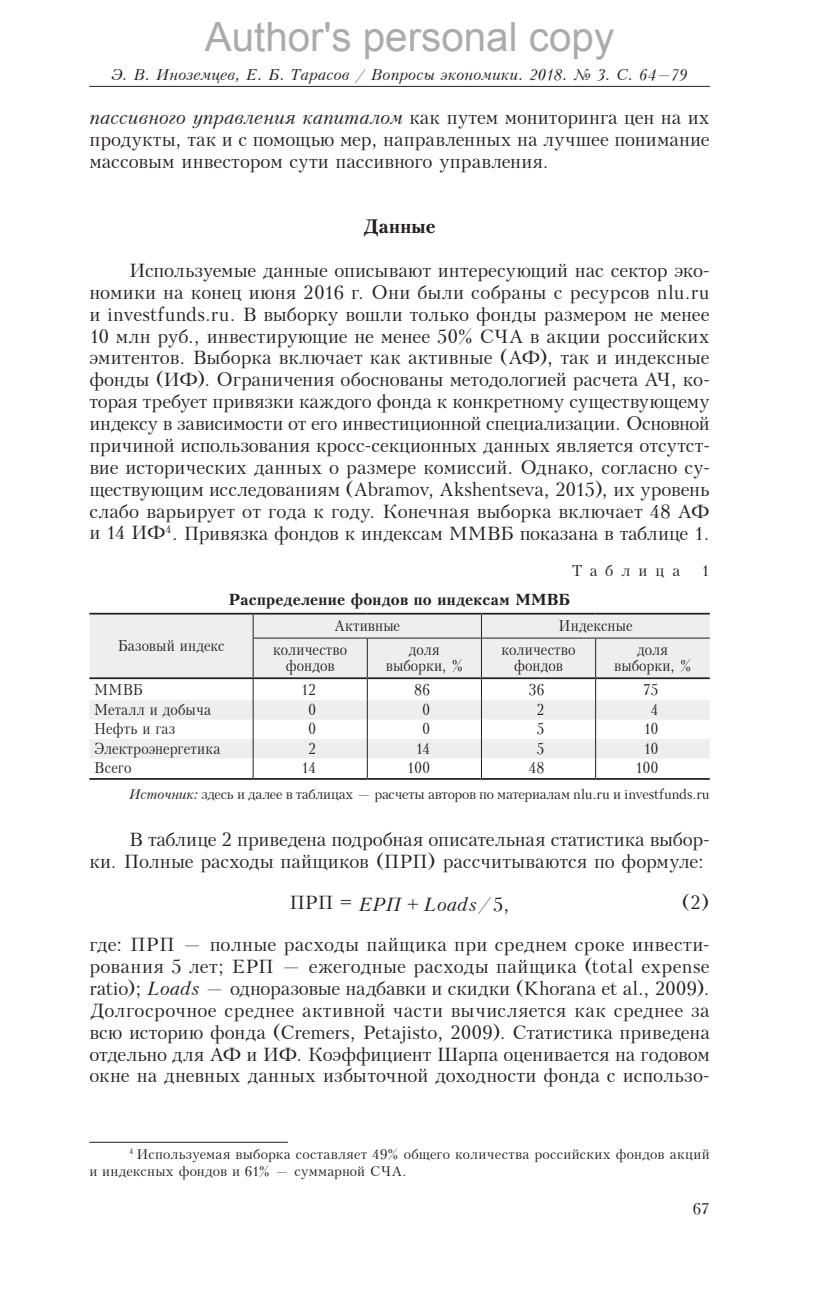
<style>
.page{position:relative;width:819px;height:1290px;background:#fff}
.page>*{position:absolute;margin:0;border:0;box-sizing:border-box;transform-origin:0 0}
.t1{font:40.43px "Arial";color:#ababab}
.t2{font:19.25px/21.9px "Kudriashov";color:#231f20;text-align:justify}
.t3{font:italic 19.25px "Kudriashov";color:#231f20}
.t4{font:700 19.25px "Kudriashov";letter-spacing:.015em;color:#231f20}
.t5{font:15.75px/15.8px "Kudriashov";letter-spacing:.01em;color:#231f20;text-align:center;scale:.9 1}
.t6{font:italic 15.75px "Kudriashov";letter-spacing:.005em;color:#231f20}
.t7{font:700 15.75px "Kudriashov";letter-spacing:.01em;color:#231f20}
.t8{font:15.75px "Kudriashov";letter-spacing:.505em;color:#231f20}
.t9{font:15.75px "Kudriashov";letter-spacing:.01em;color:#231f20}
.t10{font:14px/16.8px "Kudriashov";color:#231f20}
.t11{font:14px "Kudriashov";letter-spacing:-.02em;color:#231f20}
.s1{font-style:italic}
.s2{font-style:normal}
</style>
<div class="page">
<hr style="left:89px;top:86px;width:620px;height:1px;background:#231f20">
<hr style="left:89px;top:1142px;width:199px;height:1px;background:#231f20">
<hr style="left:253px;top:613px;width:114px;height:1px;background:#231f20">
<hr style="left:367px;top:613px;width:114px;height:1px;background:#231f20">
<hr style="left:481px;top:613px;width:114px;height:1px;background:#231f20">
<hr style="left:595px;top:613px;width:114px;height:1px;background:#231f20">
<hr style="left:89px;top:778px;width:164px;height:2px;background:#231f20">
<hr style="left:253px;top:778px;width:114px;height:2px;background:#231f20">
<hr style="left:367px;top:778px;width:114px;height:2px;background:#231f20">
<hr style="left:481px;top:778px;width:114px;height:2px;background:#231f20">
<hr style="left:595px;top:778px;width:114px;height:2px;background:#231f20">
<hr style="left:89px;top:613px;width:164px;height:1px;background:#231f20">
<svg style="left:89px;top:614px;width:620px;height:164px"></svg>
<hr style="left:253px;top:638px;width:1px;height:39px;background:#231f20">
<hr style="left:89px;top:677px;width:164px;height:2px;background:#231f20">
<hr style="left:253px;top:677px;width:114px;height:2px;background:#231f20">
<hr style="left:367px;top:677px;width:114px;height:2px;background:#231f20">
<hr style="left:481px;top:677px;width:114px;height:2px;background:#231f20">
<hr style="left:595px;top:677px;width:114px;height:2px;background:#231f20">
<hr style="left:253px;top:638px;width:114px;height:1px;background:#231f20">
<hr style="left:367px;top:638px;width:114px;height:1px;background:#231f20">
<hr style="left:481px;top:638px;width:114px;height:1px;background:#231f20">
<hr style="left:595px;top:638px;width:114px;height:1px;background:#231f20">
<h1 class="t1" style="left:205px;top:10px;width:411px">Author's personal copy</h1>
<p class="t6" style="left:111px;top:66px;width:577px">Э. В. Иноземцев, Е. Б. Тарасов / Вопросы экономики. 2018. № 3. С. 64—79</p>
<p class="t2" style="left:89px;top:106px;width:622px"><span class="s1">пассивного управления капиталом</span> как путем мониторинга цен на их продукты, так и с помощью мер, направленных на лучшее понимание массовым инвестором сути пассивного управления.</p>
<p class="t4" style="left:363px;top:215px;width:74px">Данные</p>
<p class="t2" style="left:89px;top:259px;width:622px;text-indent:40px">Используемые данные описывают интересующий нас сектор эко&shy;номики на конец июня 2016 г. Они были собраны с ресурсов nlu.ru и investfunds.ru. В выборку вошли только фонды размером не менее 10 млн руб., инвестирующие не менее 50% СЧА в акции российских эмитентов. Выборка включает как активные (АФ), так и индексные фонды (ИФ). Ограничения обоснованы методологией расчета АЧ, ко&shy;торая требует привязки каждого фонда к конкретному существующему индексу в зависимости от его инвестиционной специализации. Основной причиной использования кросс-секционных данных является отсутст&shy;вие исторических данных о размере комиссий. Однако, согласно су&shy;ществующим исследованиям (Abramov, Akshentseva, 2015), их уровень слабо варьирует от года к году. Конечная выборка включает 48 АФ и 14 ИФ<sup>4</sup>. Привязка фондов к индексам ММВБ показана в таблице 1.</p>
<p class="t8" style="left:572px;top:561px;width:110px">Таблица</p>
<p class="t9" style="left:701px;top:561px;width:10px">1</p>
<p class="t7" style="left:229px;top:590px;width:342px">Распределение фондов по индексам ММВБ</p>
<p class="t5" style="left:118px;top:637px;width:120px">Базовый индекс</p>
<p class="t5" style="left:334px;top:617px;width:74px">Активные</p>
<p class="t5" style="left:558px;top:617px;width:84px">Индексные</p>
<p class="t5" style="left:273px;top:642px;width:84px">количество фондов</p>
<p class="t5" style="left:386px;top:642px;width:87px">доля выборки, %</p>
<p class="t5" style="left:501px;top:642px;width:84px">количество фондов</p>
<p class="t5" style="left:614px;top:642px;width:87px">доля выборки, %</p>
<p class="t5" style="left:94px;top:682px;width:56px">ММВБ</p>
<p class="t5" style="left:301px;top:682px;width:18px">12</p>
<p class="t5" style="left:414px;top:682px;width:19px">86</p>
<p class="t5" style="left:528px;top:682px;width:19px">36</p>
<p class="t5" style="left:643px;top:682px;width:18px">75</p>
<p class="t5" style="left:94px;top:701px;width:131px">Металл и добыча</p>
<p class="t5" style="left:308px;top:701px;width:10px">0</p>
<p class="t5" style="left:422px;top:701px;width:10px">0</p>
<p class="t5" style="left:536px;top:701px;width:10px">2</p>
<p class="t5" style="left:651px;top:701px;width:10px">4</p>
<p class="t5" style="left:94px;top:721px;width:91px">Нефть и газ</p>
<p class="t5" style="left:308px;top:721px;width:10px">0</p>
<p class="t5" style="left:422px;top:721px;width:10px">0</p>
<p class="t5" style="left:536px;top:721px;width:10px">5</p>
<p class="t5" style="left:643px;top:721px;width:18px">10</p>
<p class="t5" style="left:94px;top:740px;width:141px">Электроэнергетика</p>
<p class="t5" style="left:308px;top:740px;width:10px">2</p>
<p class="t5" style="left:415px;top:740px;width:17px">14</p>
<p class="t5" style="left:536px;top:740px;width:10px">5</p>
<p class="t5" style="left:643px;top:740px;width:18px">10</p>
<p class="t5" style="left:94px;top:760px;width:43px">Всего</p>
<p class="t5" style="left:301px;top:760px;width:17px">14</p>
<p class="t5" style="left:407px;top:760px;width:27px">100</p>
<p class="t5" style="left:529px;top:760px;width:19px">48</p>
<p class="t5" style="left:635px;top:760px;width:27px">100</p>
<p class="t11" style="left:129px;top:786px;width:582px"><span class="s1">Источник:</span> здесь и далее в таблицах — расчеты авторов по материалам nlu.ru и investfunds.ru</p>
<p class="t2" style="left:89px;top:828px;width:622px;text-align:right">В таблице 2 приведена подробная описательная статистика выбор-<br>ки. Полные расходы пайщиков (ПРП) рассчитываются по формуле:</p>
<p class="t3" style="left:289px;top:894px;width:222px"><span class="s2">ПРП</span> = ЕРП + Loads<span class="s2">/5,</span></p>
<p class="t2" style="left:89px;top:882px;width:622px;line-height:41.6px;text-align:right">(2)<br>где: ПРП — полные расходы пайщика при среднем сроке инвести-</p>
<p class="t2" style="left:89px;top:955px;width:622px">рования 5 лет; ЕРП — ежегодные расходы пайщика (total expense ratio); <span class="s1">Loads —</span> одноразовые надбавки и скидки (Khorana et al., 2009).<br>Долгосрочное среднее активной части вычисляется как среднее за всю историю фонда (Cremers, Petajisto, 2009). Статистика приведена отдельно для АФ и ИФ. Коэффициент Шарпа оценивается на годовом окне на дневных данных избыточной доходности фонда с использо-</p>
<p class="t10" style="left:89px;top:1146px;width:622px;text-indent:40px"><sup>4</sup> Используемая выборка составляет 49% общего количества российских фондов акций и индексных фондов и 61% — суммарной СЧА.</p>
<p class="t9" style="left:693px;top:1200px;width:18px">67</p>
</div>
